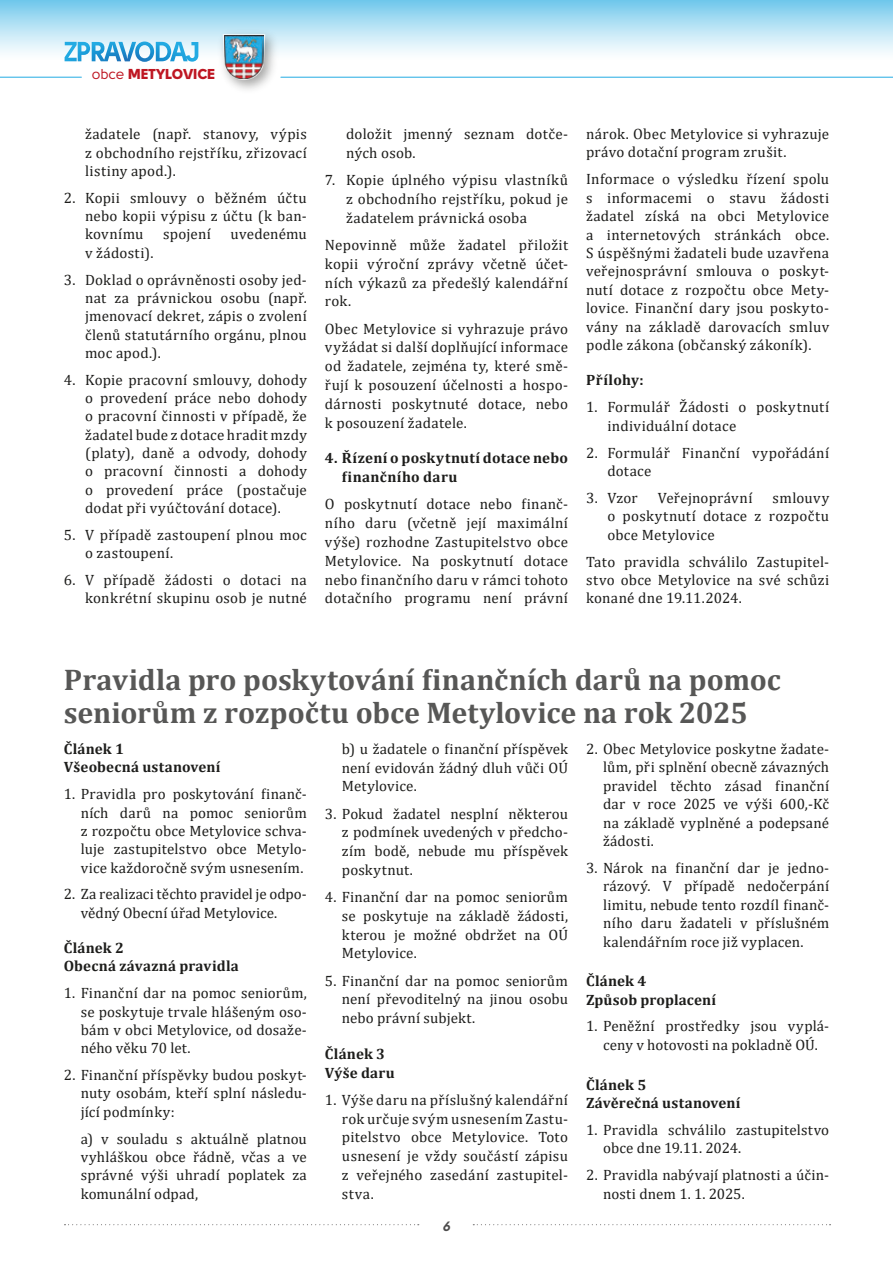
<style>
.page{position:relative;width:893px;height:1263px;background:#fff}
.page>*{position:absolute;margin:0;border:0;box-sizing:border-box;transform-origin:0 0}
.t1{font:700 30px/33px "Cambria";color:#575756}
.t2{font:15px/18.8px "Cambria";letter-spacing:.015em;color:#1d1d1b;text-align:justify}
.t3{font:700 15px/18.8px "Cambria";letter-spacing:.015em;color:#1d1d1b}
.t4{font:14.4px "Solomon Sans Black";color:#be1622}
.t5{font:13.5px "Solomon Sans Bold Italic";color:#4d4c4c}
.s1{font-family:"Solomon Sans Normal"}
</style>
<div class="page">
<div style="left:0;top:0;width:893px;height:77px;background:linear-gradient(to bottom,#7dcded,#fff)"></div>
<img style="left:214px;top:25px;width:70px;height:65px">
<svg style="left:223px;top:34px;width:42px;height:46px"></svg>
<img style="left:224px;top:36px;width:40px;height:42px">
<svg style="left:65px;top:42px;width:133px;height:20px"></svg>
<hr style="left:281px;top:77px;width:612px;height:1px;background:#23abe3">
<svg style="left:64px;top:1224px;width:355px;height:1px"></svg>
<svg style="left:473px;top:1224px;width:357px;height:1px"></svg>
<hr style="left:0;top:77px;width:81px;height:1px;background:#23abe3">
<p class="t4" style="left:92px;top:65px;width:125px"><span class="s1">obce</span> METYLOVICE</p>
<p class="t2" style="left:85px;top:125px;width:223px;line-height:18.3px">žadatele (např. stanovy, výpis z obchodního rejstříku, zřizovací listiny apod.).</p>
<p class="t2" style="left:85px;top:188px;width:223px;line-height:18.3px;text-indent:-21px">2. Kopii smlouvy o běžném účtu nebo kopii výpisu z účtu (k ban&shy;kovnímu</p>
<p class="t2" style="left:163px;top:225px;width:50px">spojení</p>
<p class="t2" style="left:230px;top:225px;width:78px">uvedenému</p>
<p class="t2" style="left:85px;top:243px;width:70px">v žádosti).</p>
<p class="t2" style="left:85px;top:270px;width:223px;line-height:18.3px;text-indent:-21px">3. Doklad o oprávněnosti osoby jed&shy;nat za právnickou osobu (např. jmenovací dekret, zápis o zvolení členů statutárního orgánu, plnou moc apod.).</p>
<p class="t2" style="left:85px;top:370px;width:223px;line-height:18.3px;text-indent:-21px">4. Kopie pracovní smlouvy, dohody o provedení práce nebo dohody o pracovní činnosti v případě, že žadatel bude z dotace hradit mzdy (platy), daně a odvody, dohody o pracovní činnosti a dohody o provedení práce (postačuje dodat při vyúčtování dotace).</p>
<p class="t2" style="left:85px;top:526px;width:223px;line-height:18.3px;text-indent:-21px">5. V případě zastoupení plnou moc o zastoupení.</p>
<p class="t2" style="left:64px;top:571px;width:245px;line-height:18.3px;text-align:right">6. V případě žádosti o dotaci na konkrétní skupinu osob je nutné</p>
<p class="t2" style="left:346px;top:125px;width:223px">doložit jmenný seznam dotče&shy;ných osob.</p>
<p class="t2" style="left:346px;top:171px;width:223px;text-indent:-21px">7. Kopie úplného výpisu vlastníků z obchodního rejstříku, pokud je žadatelem právnická osoba</p>
<p class="t2" style="left:325px;top:235px;width:245px">Nepovinně může žadatel přiložit kopii výroční zprávy včetně účet&shy;ních výkazů za předešlý kalendářní rok.</p>
<p class="t2" style="left:325px;top:319px;width:245px">Obec Metylovice si vyhrazuje právo vyžádat si další doplňující informace od žadatele, zejména ty, které smě&shy;řují k posouzení účelnosti a hospo&shy;dárnosti poskytnuté dotace, nebo k posouzení žadatele.</p>
<p class="t3" style="left:342px;top:448px;width:228px;text-indent:-17px">4. Řízení o poskytnutí dotace nebo finančního daru</p>
<p class="t2" style="left:325px;top:495px;width:245px">O poskytnutí dotace nebo finanč&shy;ního daru (včetně její maximální výše) rozhodne Zastupitelstvo obce Metylovice. Na poskytnutí dotace nebo finančního daru v rámci tohoto dotačního programu není právní</p>
<p class="t2" style="left:586px;top:125px;width:245px">nárok. Obec Metylovice si vyhrazuje právo dotační program zrušit.</p>
<p class="t2" style="left:586px;top:170px;width:245px">Informace o výsledku řízení spolu s informacemi o stavu žádosti žadatel získá na obci Metylovice a internetových stránkách obce.<br>S úspěšnými žadateli bude uzavřena veřejnosprávní smlouva o poskyt&shy;nutí dotace z rozpočtu obce Mety&shy;lovice. Finanční dary jsou poskyto&shy;vány na základě darovacích smluv podle zákona (občanský zákoník).</p>
<p class="t3" style="left:586px;top:370px;width:59px">Přílohy:</p>
<p class="t2" style="left:607px;top:398px;width:223px;text-indent:-21px">1. Formulář Žádosti o poskytnutí individuální dotace</p>
<p class="t2" style="left:607px;top:443px;width:223px;text-indent:-21px">2. Formulář Finanční vypořádání dotace</p>
<p class="t2" style="left:586px;top:488px;width:53px">3. Vzor</p>
<p class="t2" style="left:658px;top:488px;width:96px">Veřejnoprávní</p>
<p class="t2" style="left:607px;top:488px;width:223px;text-indent:165px">smlouvy o poskytnutí dotace z rozpočtu obce Metylovice</p>
<p class="t2" style="left:586px;top:552px;width:245px">Tato pravidla schválilo Zastupitel&shy;stvo obce Metylovice na své schůzi konané dne 19.11.2024.</p>
<h1 class="t1" style="left:64px;top:662px;width:718px">Pravidla pro poskytování finančních darů na pomoc seniorům z rozpočtu obce Metylovice na rok 2025</h1>
<p class="t3" style="left:64px;top:739px;width:158px;line-height:18.3px">Článek 1<br>Všeobecná ustanovení</p>
<p class="t2" style="left:81px;top:785px;width:228px;line-height:18.3px;text-indent:-17px">1. Pravidla pro poskytování finanč&shy;ních darů na pomoc seniorům z rozpočtu obce Metylovice schva&shy;luje zastupitelstvo obce Metylo&shy;vice každoročně svým usnesením.</p>
<p class="t2" style="left:81px;top:885px;width:228px;line-height:18.3px;text-indent:-17px">2. Za realizaci těchto pravidel je odpo&shy;vědný Obecní úřad Metylovice.</p>
<p class="t3" style="left:64px;top:938px;width:177px;line-height:18.3px">Článek 2<br>Obecná závazná pravidla</p>
<p class="t2" style="left:81px;top:984px;width:228px;line-height:18.3px;text-indent:-17px">1. Finanční dar na pomoc seniorům, se poskytuje trvale hlášeným oso&shy;bám v obci Metylovice, od dosaže&shy;ného věku 70 let.</p>
<p class="t2" style="left:81px;top:1066px;width:228px;line-height:18.3px;text-indent:-17px">2. Finanční příspěvky budou poskyt&shy;nuty osobám, kteří splní následu&shy;jící podmínky:</p>
<p class="t2" style="left:81px;top:1129px;width:228px;line-height:18.3px">a) v souladu s aktuálně platnou vyhláškou obce řádně, včas a ve správné výši uhradí poplatek za komunální odpad,</p>
<p class="t2" style="left:603px;top:739px;width:228px;text-indent:-17px">2. Obec Metylovice poskytne žadate&shy;lům, při splnění obecně závazných pravidel těchto zásad finanční dar v roce 2025 ve výši 600,-Kč na základě vyplněné a podepsané žádosti.</p>
<p class="t2" style="left:603px;top:858px;width:228px;text-indent:-17px">3. Nárok na finanční dar je jedno&shy;rázový. V případě nedočerpání limitu, nebude tento rozdíl finanč&shy;ního daru žadateli v příslušném kalendářním roce již vyplacen.</p>
<p class="t3" style="left:586px;top:971px;width:131px">Článek 4<br>Způsob proplacení</p>
<p class="t2" style="left:586px;top:1017px;width:245px;text-align:center">1. Peněžní prostředky jsou vyplá&shy;ceny v hotovosti na pokladně OÚ.</p>
<p class="t3" style="left:586px;top:1075px;width:156px">Článek 5<br>Závěrečná ustanovení</p>
<p class="t2" style="left:603px;top:1120px;width:228px;text-indent:-17px">1. Pravidla schválilo zastupitelstvo obce dne 19.11. 2024.</p>
<p class="t2" style="left:603px;top:1166px;width:228px;text-indent:-17px">2. Pravidla nabývají platnosti a účin&shy;nosti dnem 1. 1. 2025.</p>
<p class="t2" style="left:342px;top:739px;width:228px">b) u žadatele o finanční příspěvek není evidován žádný dluh vůči OÚ Metylovice.</p>
<p class="t2" style="left:342px;top:804px;width:228px;text-indent:-17px">3. Pokud žadatel nesplní některou z podmínek uvedených v předcho&shy;zím bodě, nebude mu příspěvek poskytnut.</p>
<p class="t2" style="left:342px;top:888px;width:228px;text-indent:-17px">4. Finanční dar na pomoc seniorům se poskytuje na základě žádosti, kterou je možné obdržet na OÚ Metylovice.</p>
<p class="t2" style="left:342px;top:971px;width:228px;text-indent:-17px">5. Finanční dar na pomoc seniorům není převoditelný na jinou osobu nebo právní subjekt.</p>
<p class="t3" style="left:325px;top:1044px;width:71px">Článek 3<br>Výše daru</p>
<p class="t2" style="left:342px;top:1090px;width:228px;text-indent:-17px">1. Výše daru na příslušný kalendářní rok určuje svým usnesením Zastu&shy;pitelstvo obce Metylovice. Toto usnesení je vždy součástí zápisu z veřejného zasedání zastupitel&shy;stva.</p>
<p class="t5" style="left:442px;top:1218px;width:9px">6</p>
</div>
